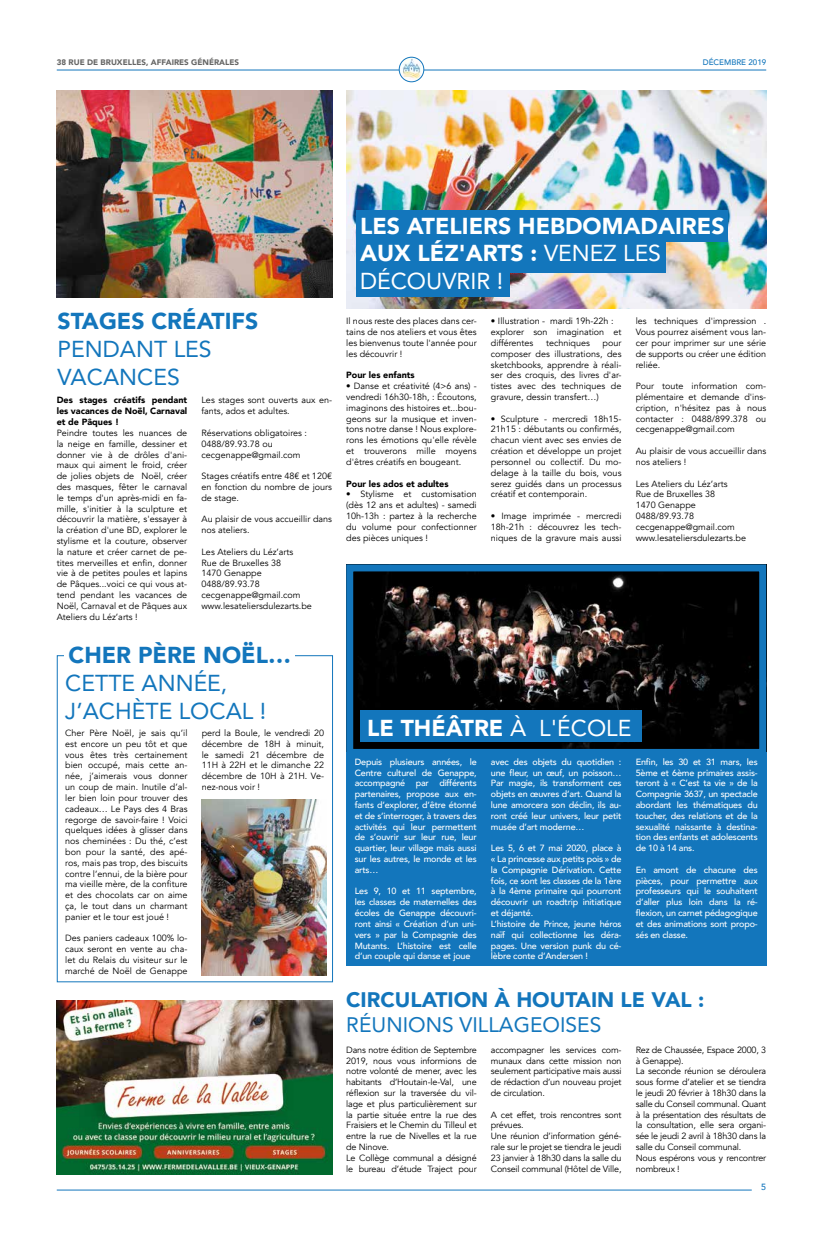
<style>
.page{position:relative;width:823px;height:1248px;background:#fff}
.page>*{position:absolute;margin:0;border:0;box-sizing:border-box;transform-origin:0 0}
.t1{font:900 23px/27.6px "Avenir";color:#fff}
.t2{font:23px/27.6px "Avenir";color:#1376bc}
.t3{font:900 23px "Avenir";color:#1376bc}
.t4{font:900 21px "Avenir";color:#1376bc}
.t5{font:21px "Avenir";color:#1376bc}
.t6{font:9px/10.8px "Avenir";color:#000;text-align:justify}
.t7{font:500 9px/10.8px "Avenir";letter-spacing:-.02em;color:#fff;text-align:justify}
.t8{font:9px/10.8px "Avenir";letter-spacing:-.02em;color:#000}
.t9{font:900 9px/10.8px "Avenir";color:#000;text-align:justify}
.t10{font:500 9px "Avenir";color:#1376bc}
.t11{font:900 8px "Avenir";color:#656564}
.t12{font:500 8px "Avenir";color:#1376bc}
.s1{font-weight:400}
</style>
<div class="page">
<hr style="left:57px;top:69px;width:708px;height:1px;background:#1376bc">
<hr style="left:57px;top:1189px;width:694px;height:1px;background:#1376bc">
<img style="left:399px;top:57px;width:24px;height:25px;border-radius:12px">
<div style="left:398px;top:57px;width:26px;height:25px;border:1px solid #1376bc;border-radius:50%"></div>
<img style="left:346px;top:91px;width:419px;height:217px">
<div style="left:356px;top:210px;width:371px;height:32px;background:#1376bc"></div>
<img style="left:57px;top:1000px;width:275px;height:173px">
<img style="left:57px;top:91px;width:275px;height:207px">
<div style="left:346px;top:663px;width:419px;height:302px;background:#1376bc"></div>
<img style="left:354px;top:572px;width:403px;height:175px">
<div style="left:346px;top:564px;width:419px;height:191px;border:7px solid #1376bc"></div>
<div style="left:346px;top:752px;width:419px;height:8px;background:#1376bc"></div>
<div style="left:360px;top:710px;width:281px;height:31px;background:#1376bc"></div>
<div style="left:356px;top:241px;width:309px;height:31px;background:#1376bc"></div>
<div style="left:356px;top:265px;width:154px;height:31px;background:#1376bc"></div>
<div style="left:57px;top:655px;width:276px;height:327px;border:1px solid #1376bc"></div>
<div style="left:64px;top:640px;width:231px;height:28px;background:#fff"></div>
<img style="left:201px;top:799px;width:125px;height:176px">
<p class="t11" style="left:57px;top:55px;width:184px">38 RUE DE BRUXELLES, AFFAIRES GÉNÉRALES</p>
<p class="t12" style="left:702px;top:55px;width:65px">DÉCEMBRE 2019</p>
<h1 class="t3" style="left:58px;top:301px;width:202px">STAGES CRÉATIFS</h1>
<h1 class="t2" style="left:58px;top:334px;width:155px">PENDANT LES<br>VACANCES</h1>
<p class="t9" style="left:57px;top:394px;width:132px">Des stages créatifs pendant les vacances de Noël, Carnaval et de Pâques !</p>
<p class="t6" style="left:57px;top:427px;width:132px">Peindre toutes les nuances de la neige en famille, dessiner et donner vie à de drôles d'ani&shy;maux qui aiment le froid, créer de jolies objets de Noël, créer des masques, fêter le carnaval le temps d'un après-midi en fa&shy;mille, s'initier à la sculpture et découvrir la matière, s'essayer à la création d'une BD, explorer le stylisme et la couture, observer la nature et créer carnet de pe&shy;tites merveilles et enfin, donner vie à de petites poules et lapins de Pâques...voici ce qui vous at&shy;tend pendant les vacances de Noël, Carnaval et de Pâques aux Ateliers du Léz’arts !</p>
<p class="t6" style="left:201px;top:395px;width:132px">Les stages sont ouverts aux en&shy;fants, ados et adultes.</p>
<p class="t6" style="left:201px;top:427px;width:107px;text-align:left">Réservations obligatoires :<br>0488/89.93.78 ou cecgenappe@gmail.com</p>
<p class="t6" style="left:201px;top:471px;width:132px">Stages créatifs entre 48€ et 120€ en fonction du nombre de jours de stage.</p>
<p class="t6" style="left:201px;top:514px;width:132px">Au plaisir de vous accueillir dans nos ateliers.</p>
<p class="t6" style="left:201px;top:546px;width:112px;text-align:left">Les Ateliers du Léz’arts<br>Rue de Bruxelles 38<br>1470 Genappe<br>0488/89.93.78 cecgenappe@gmail.com www.lesateliersdulezarts.be</p>
<h1 class="t3" style="left:68px;top:635px;width:224px">CHER PÈRE NOËL…</h1>
<h1 class="t2" style="left:65px;top:669px;width:202px">CETTE ANNÉE,<br>J’ACHÈTE LOCAL !</h1>
<p class="t6" style="left:65px;top:727px;width:124px">Cher Père Noël, je sais qu’il est encore un peu tôt et que vous êtes très certainement bien occupé, mais cette an&shy;née, j’aimerais vous donner un coup de main. Inutile d’al&shy;ler bien loin pour trouver des cadeaux… Le Pays des 4 Bras regorge de savoir-faire ! Voici quelques idées à glisser dans nos cheminées : Du thé, c’est bon pour la santé, des apé&shy;ros, mais pas trop, des biscuits contre l’ennui, de la bière pour ma vieille mère, de la confiture et des chocolats car on aime ça, le tout dans un charmant panier et le tour est joué !</p>
<p class="t6" style="left:65px;top:932px;width:124px">Des paniers cadeaux 100% lo&shy;caux seront en vente au cha&shy;let du Relais du visiteur sur le marché de Noël de Genappe</p>
<p class="t6" style="left:202px;top:727px;width:124px">perd la Boule, le vendredi 20 décembre de 18H à minuit, le samedi 21 décembre de 11H à 22H et le dimanche 22 décembre de 10H à 21H. Ve&shy;nez-nous voir !</p>
<h1 class="t1" style="left:360px;top:211px;width:366px">LES ATELIERS HEBDOMADAIRES<br>AUX LÉZ'ARTS : <span class="s1">VENEZ LES<br>DÉCOUVRIR !</span></h1>
<p class="t6" style="left:346px;top:316px;width:132px">Il nous reste des places dans cer&shy;tains de nos ateliers et vous êtes les bienvenus toute l'année pour les découvrir !</p>
<p class="t9" style="left:346px;top:369px;width:70px">Pour les enfants</p>
<p class="t6" style="left:346px;top:381px;width:132px">• Danse et créativité (4&gt;6 ans) - vendredi 16h30-18h, : Écoutons, imaginons des histoires et...bou&shy;geons sur la musique et inven&shy;tons notre danse ! Nous explore&shy;rons les émotions qu'elle révèle et trouverons mille moyens d'êtres créatifs en bougeant.</p>
<p class="t9" style="left:346px;top:477px;width:104px">Pour les ados et adultes</p>
<p class="t6" style="left:346px;top:489px;width:132px">• Stylisme et customisation (dès 12 ans et adultes) - samedi 10h-13h : partez à la recherche du volume pour confectionner des pièces uniques !</p>
<p class="t6" style="left:490px;top:316px;width:132px;text-align:left">• Illustration - mardi 19h-22h : explorer son imagination et différentes</p>
<p class="t6" style="left:546px;top:337px;width:45px">techniques</p>
<p class="t6" style="left:490px;top:337px;width:132px;text-indent:112px">pour composer des illustrations, des sketchbooks, apprendre à réali&shy;ser des croquis, des livres d'ar&shy;tistes avec des techniques de gravure, dessin transfert…)</p>
<p class="t6" style="left:490px;top:413px;width:132px">• Sculpture - mercredi 18h15- 21h15 : débutants ou confirmés, chacun vient avec ses envies de création et développe un projet personnel ou collectif. Du mo&shy;delage à la taille du bois, vous serez guidés dans un processus créatif et contemporain.</p>
<p class="t6" style="left:490px;top:510px;width:132px">• Image imprimée - mercredi 18h-21h : découvrez les tech&shy;niques de la gravure mais aussi</p>
<p class="t6" style="left:635px;top:316px;width:132px">les techniques d'impression .<br>Vous pourrez aisément vous lan&shy;cer pour imprimer sur une série de supports ou créer une édition reliée.</p>
<p class="t6" style="left:635px;top:381px;width:132px">Pour toute information com&shy;plémentaire et demande d'ins&shy;cription, n'hésitez pas à nous contacter : 0488/899.378 ou cecgenappe@gmail.com</p>
<p class="t6" style="left:635px;top:445px;width:132px">Au plaisir de vous accueillir dans nos ateliers !</p>
<p class="t6" style="left:635px;top:478px;width:112px;text-align:left">Les Ateliers du Léz’arts<br>Rue de Bruxelles 38<br>1470 Genappe<br>0488/89.93.78 cecgenappe@gmail.com www.lesateliersdulezarts.be</p>
<h1 class="t1" style="left:367px;top:713px;width:266px">LE THÉÂTRE <span class="s1">À L'ÉCOLE</span></h1>
<p class="t7" style="left:354px;top:755px;width:123px">Depuis plusieurs années, le Centre culturel de Genappe, accompagné par différents partenaires, propose aux en&shy;fants d’explorer, d’être étonné et de s’interroger, à travers des activités qui leur permettent de s’ouvrir sur leur rue, leur quartier, leur village mais aussi sur les autres, le monde et les arts…</p>
<p class="t7" style="left:354px;top:885px;width:123px">Les 9, 10 et 11 septembre, les classes de maternelles des écoles de Genappe découvri&shy;ront ainsi « Création d’un uni&shy;vers » par la Compagnie des Mutants. L’histoire est celle d’un couple qui danse et joue</p>
<p class="t7" style="left:490px;top:755px;width:132px">avec des objets du quotidien : une fleur, un œuf, un poisson… Par magie, ils transforment ces objets en œuvres d’art. Quand la lune amorcera son déclin, ils au&shy;ront créé leur univers, leur petit musée d’art moderne…</p>
<p class="t7" style="left:490px;top:842px;width:132px;text-align:left">Les 5, 6 et 7 mai 2020, place à « La princesse aux petits pois » de la Compagnie Dérivation. Cette fois, ce sont les classes de la 1ère à la 4ème primaire qui pourront découvrir un roadtrip initiatique et déjanté.<br>L’histoire de Prince, jeune héros naïf qui collectionne les déra&shy;pages. Une version punk du cé&shy;lèbre conte d’Andersen !</p>
<p class="t7" style="left:635px;top:755px;width:123px">Enfin, les 30 et 31 mars, les 5ème et 6ème primaires assis&shy;teront à « C’est ta vie » de la Compagnie 3637, un spectacle abordant les thématiques du toucher, des relations et de la sexualité naissante à destina&shy;tion des enfants et adolescents de 10 à 14 ans.</p>
<p class="t7" style="left:635px;top:863px;width:123px">En amont de chacune des pièces, pour permettre aux professeurs qui le souhaitent d’aller plus loin dans la ré&shy;flexion, un carnet pédagogique et des animations sont propo&shy;sés en classe.</p>
<h2 class="t4" style="left:346px;top:981px;width:359px">CIRCULATION À HOUTAIN LE VAL :</h2>
<h2 class="t5" style="left:346px;top:1008px;width:256px">RÉUNIONS VILLAGEOISES</h2>
<p class="t8" style="left:346px;top:1044px;width:132px">Dans notre édition de Septembre<br>2019, nous vous informions de notre volonté de mener, avec les habitants d’Houtain-le-Val, une réflexion sur la traversée du vil&shy;lage et plus particulièrement sur la partie située entre la rue des<br>Fraisiers et le Chemin du Tilleul et entre la rue de Nivelles et la rue de Ninove.<br>Le Collège communal a désigné le bureau d’étude Traject pour</p>
<p class="t6" style="left:490px;top:1044px;width:132px">accompagner les services com&shy;munaux dans cette mission non seulement participative mais aussi de rédaction d’un nouveau projet de circulation.</p>
<p class="t8" style="left:635px;top:1044px;width:132px">Rez de Chaussée, Espace 2000, 3 à Genappe).<br>La seconde réunion se déroulera sous forme d’atelier et se tiendra le jeudi 20 février à 18h30 dans la salle du Conseil communal. Quant à la présentation des résultats de la consultation, elle sera organi&shy;sée le jeudi 2 avril à 18h30 dans la salle du Conseil communal.<br>Nous espérons vous y rencontrer nombreux !</p>
<p class="t8" style="left:490px;top:1109px;width:132px">A cet effet, trois rencontres sont prévues.<br>Une réunion d’information géné&shy;rale sur le projet se tiendra le jeudi<br>23 janvier à 18h30 dans la salle du<br>Conseil communal (Hôtel de Ville,</p>
<p class="t10" style="left:760px;top:1179px;width:7px">5</p>
</div>
